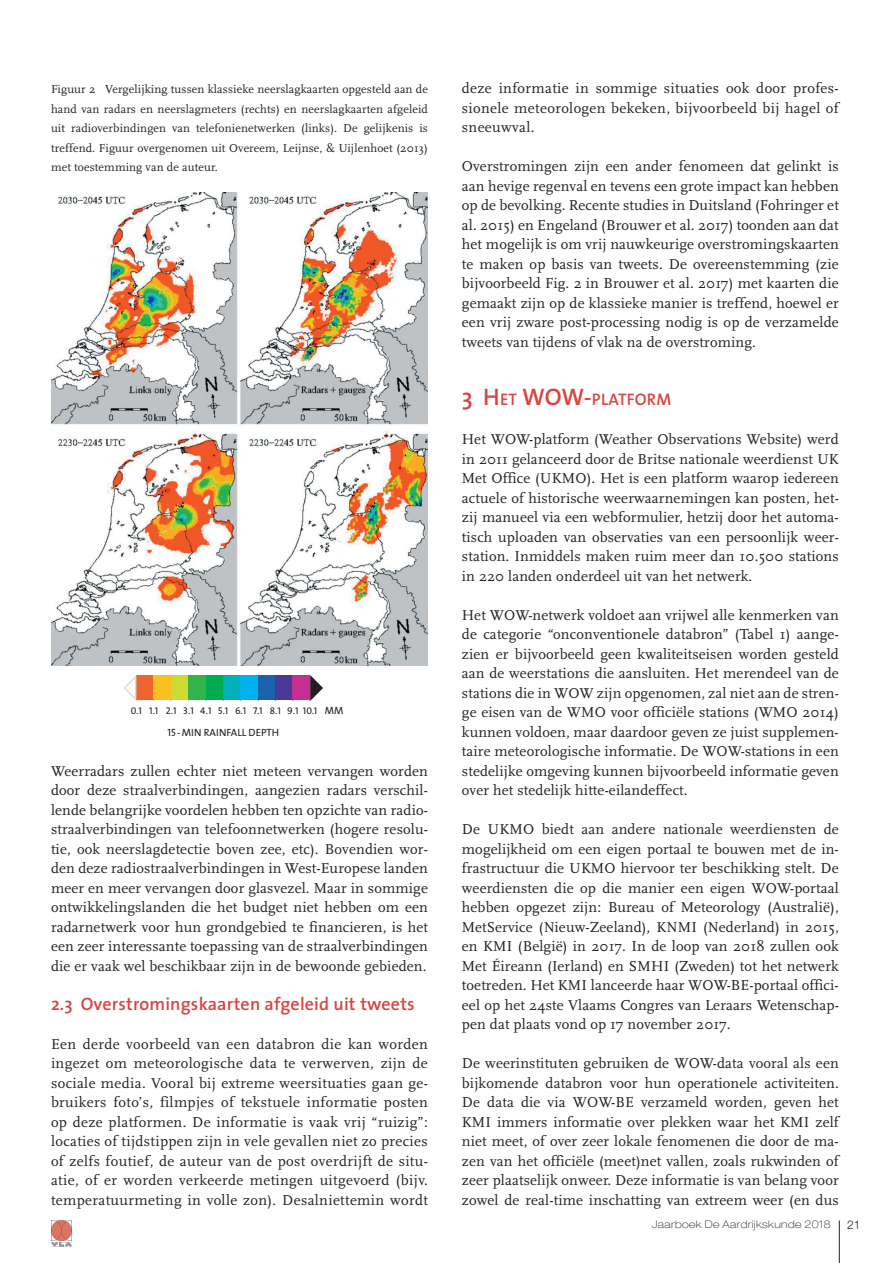
<style>
.page{position:relative;width:893px;height:1263px;background:#fff}
.page>*{position:absolute;margin:0;border:0;box-sizing:border-box;transform-origin:0 0}
.t1{font:600 18px "The Sans";letter-spacing:.01em;color:#d94543}
.t2{font:600 16.8px "The Sans";letter-spacing:.015em;color:#d94543}
.t3{font:15px/19.5px "Scala";letter-spacing:.01em;color:#231f20;text-align:justify}
.t4{font:12px/19.5px "Scala";letter-spacing:.01em;color:#231f20;text-align:justify}
.t5{font:300 12px "Helvetica Neue LT Std";color:#231f20}
.t6{font:100 expanded 10.5px "Helvetica Neue LT Std";letter-spacing:.035em;color:#231f20}
.t7{font:10.5px "The Sans Caps";color:#231f20}
.t8{font:9.75px "The Sans Caps";color:#231f20}
.s1{font-size:10.5px}
.s2{font-size:24px}
</style>
<div class="page">
<hr style="left:839px;top:1220px;width:1px;height:43px;background:#231f20">
<svg style="left:51px;top:1220px;width:21px;height:27px"></svg>
<img style="left:51px;top:192px;width:377px;height:474px">
<div style="left:136px;top:675px;width:18px;height:24px;background:#ef632e"></div>
<div style="left:154px;top:675px;width:17px;height:24px;background:#f7c122"></div>
<div style="left:171px;top:675px;width:18px;height:24px;background:#cbdb32"></div>
<div style="left:189px;top:675px;width:17px;height:24px;background:#33b44a"></div>
<div style="left:206px;top:675px;width:17px;height:24px;background:#00ac4f"></div>
<div style="left:223px;top:675px;width:18px;height:24px;background:#00b0b8"></div>
<div style="left:241px;top:675px;width:17px;height:24px;background:#00b2ee"></div>
<div style="left:258px;top:675px;width:17px;height:24px;background:#1c61ae"></div>
<div style="left:275px;top:675px;width:18px;height:24px;background:#4b3997"></div>
<div style="left:293px;top:675px;width:17px;height:24px;background:#c82e92"></div>
<svg style="left:124px;top:675px;width:14px;height:26px"></svg>
<svg style="left:308px;top:675px;width:15px;height:26px"></svg>
<p class="t4" style="left:51px;top:80px;width:378px">Figuur 2 Vergelijking tussen klassieke neerslagkaarten opgesteld aan de hand van radars en neerslagmeters (rechts) en neerslagkaarten afgeleid uit radioverbindingen van telefonienetwerken (links). De gelijkenis is treffend. Figuur overgenomen uit Overeem, Leijnse, &amp; Uijlenhoet (2013) met toestemming van de auteur.</p>
<p class="t8" style="left:235px;top:702px;width:110px">6.1 7.1 8.1 9.1 10.1 <span class="s1">MM</span></p>
<p class="t8" style="left:131px;top:702px;width:99px">0.1 1.1 2.1 3.1 4.1 5.1</p>
<p class="t7" style="left:168px;top:724px;width:113px">15-MIN RAINFALL DEPTH</p>
<p class="t3" style="left:51px;top:761px;width:378px">Weerradars zullen echter niet meteen vervangen worden door deze straalverbindingen, aangezien radars verschil&shy;lende belangrijke voordelen hebben ten opzichte van radio&shy;straalverbindingen van telefoonnetwerken (hogere resolu&shy;tie, ook neerslagdetectie boven zee, etc). Bovendien wor&shy;den deze radiostraalverbindingen in West-Europese landen meer en meer vervangen door glasvezel. Maar in sommige ontwikkelingslanden die het budget niet hebben om een radarnetwerk voor hun grondgebied te financieren, is het een zeer interessante toepassing van de straalverbindingen die er vaak wel beschikbaar zijn in de bewoonde gebieden.</p>
<p class="t1" style="left:51px;top:988px;width:365px">2.3 Overstromingskaarten afgeleid uit tweets</p>
<p class="t3" style="left:51px;top:1034px;width:378px">Een derde voorbeeld van een databron die kan worden ingezet om meteorologische data te verwerven, zijn de sociale media. Vooral bij extreme weersituaties gaan ge&shy;bruikers foto’s, filmpjes of tekstuele informatie posten op deze platformen. De informatie is vaak vrij “ruizig”: locaties of tijdstippen zijn in vele gevallen niet zo precies of zelfs foutief, de auteur van de post overdrijft de situ&shy;atie, of er worden verkeerde metingen uitgevoerd (bijv. temperatuurmeting in volle zon). Desalniettemin wordt</p>
<p class="t3" style="left:462px;top:79px;width:378px">deze informatie in sommige situaties ook door profes&shy;sionele meteorologen bekeken, bijvoorbeeld bij hagel of sneeuwval.</p>
<p class="t3" style="left:462px;top:157px;width:378px">Overstromingen zijn een ander fenomeen dat gelinkt is aan hevige regenval en tevens een grote impact kan hebben op de bevolking. Recente studies in Duitsland (Fohringer et al. 2015) en Engeland (Brouwer et al. 2017) toonden aan dat het mogelijk is om vrij nauwkeurige overstromingskaarten te maken op basis van tweets. De overeenstemming (zie bijvoorbeeld Fig. 2 in Brouwer et al. 2017) met kaarten die gemaakt zijn op de klassieke manier is treffend, hoewel er een vrij zware post-processing nodig is op de verzamelde tweets van tijdens of vlak na de overstroming.</p>
<p class="t2" style="left:462px;top:385px;width:211px"><span class="s2">3 H</span>ET <span class="s2">WOW-</span>PLATFORM</p>
<p class="t3" style="left:462px;top:430px;width:378px">Het WOW-platform (Weather Observations Website) werd in 2011 gelanceerd door de Britse nationale weerdienst UK Met Office (UKMO). Het is een platform waarop iedereen actuele of historische weerwaarnemingen kan posten, het&shy;zij manueel via een webformulier, hetzij door het automa&shy;tisch uploaden van observaties van een persoonlijk weer&shy;station. Inmiddels maken ruim meer dan 10.500 stations in 220 landen onderdeel uit van het netwerk.</p>
<p class="t3" style="left:462px;top:605px;width:378px">Het WOW-netwerk voldoet aan vrijwel alle kenmerken van de categorie “onconventionele databron” (Tabel 1) aange&shy;zien er bijvoorbeeld geen kwaliteitseisen worden gesteld aan de weerstations die aansluiten. Het merendeel van de stations die in WOW zijn opgenomen, zal niet aan de stren&shy;ge eisen van de WMO voor officiële stations (WMO 2014) kunnen voldoen, maar daardoor geven ze juist supplemen&shy;taire meteorologische informatie. De WOW-stations in een stedelijke omgeving kunnen bijvoorbeeld informatie geven over het stedelijk hitte-eilandeffect.</p>
<p class="t3" style="left:462px;top:820px;width:378px">De UKMO biedt aan andere nationale weerdiensten de mogelijkheid om een eigen portaal te bouwen met de in&shy;frastructuur die UKMO hiervoor ter beschikking stelt. De weerdiensten die op die manier een eigen WOW-portaal hebben opgezet zijn: Bureau of Meteorology (Australië), MetService (Nieuw-Zeeland), KNMI (Nederland) in 2015, en KMI (België) in 2017. In de loop van 2018 zullen ook Met Éireann (Ierland) en SMHI (Zweden) tot het netwerk toetreden. Het KMI lanceerde haar WOW-BE-portaal offici&shy;eel op het 24ste Vlaams Congres van Leraars Wetenschap&shy;pen dat plaats vond op 17 november 2017.</p>
<p class="t3" style="left:462px;top:1054px;width:378px">De weerinstituten gebruiken de WOW-data vooral als een bijkomende databron voor hun operationele activiteiten.<br>De data die via WOW-BE verzameld worden, geven het KMI immers informatie over plekken waar het KMI zelf niet meet, of over zeer lokale fenomenen die door de ma&shy;zen van het officiële (meet)net vallen, zoals rukwinden of zeer plaatselijk onweer. Deze informatie is van belang voor zowel de real-time inschatting van extreem weer (en dus</p>
<p class="t6" style="left:652px;top:1218px;width:180px">Jaarboek De Aardrijkskunde 2018</p>
<p class="t5" style="left:847px;top:1217px;width:15px">21</p>
</div>
